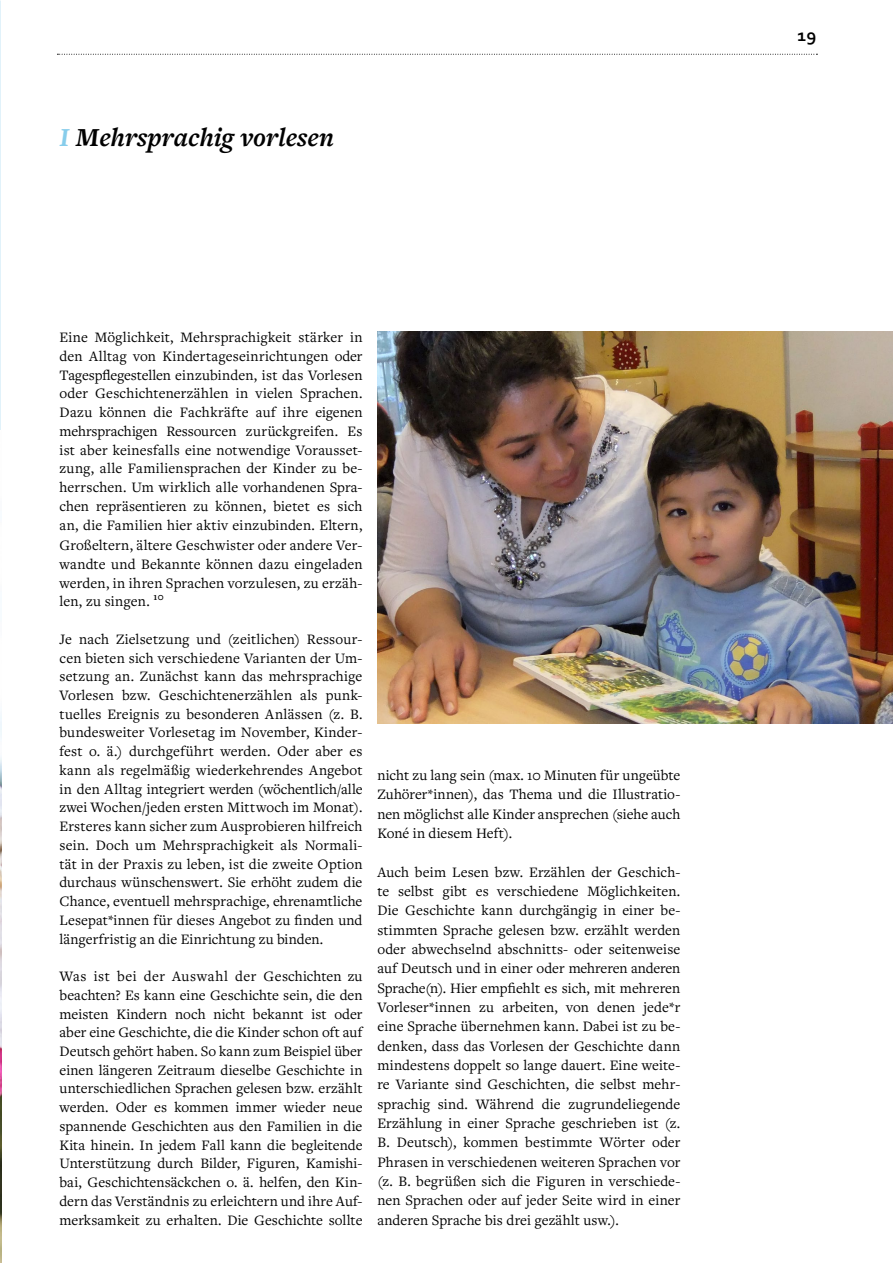
<style>
.page{position:relative;width:893px;height:1263px;background:#fff}
.page>*{position:absolute;margin:0;border:0;box-sizing:border-box;transform-origin:0 0}
.t1{font:italic 700 27px "Freight Text Pro";color:#000}
.t2{font:700 18px "Corbel";color:#000}
.t3{font:15px/18.8px "Freight Text Pro";letter-spacing:.005em;color:#000;text-align:justify}
.s1{color:#87cdeb}
</style>
<div class="page">
<svg style="left:57px;top:54px;width:760px;height:1px"></svg>
<img style="left:0;top:713px;width:1px;height:550px">
<img style="left:377px;top:332px;width:516px;height:391px">
<h1 class="t1" style="left:60px;top:120px;width:276px"><span class="s1">I</span> Mehrsprachig vorlesen</h1>
<p class="t3" style="left:60px;top:327px;width:304px">Eine Möglichkeit, Mehrsprachigkeit stärker in den Alltag von Kindertageseinrichtungen oder Tagespflegestellen einzubinden, ist das Vorlesen oder Geschichtenerzählen in vielen Sprachen.<br>Dazu können die Fachkräfte auf ihre eigenen mehrsprachigen Ressourcen zurückgreifen. Es ist aber keinesfalls eine notwendige Vorausset&shy;zung, alle Familiensprachen der Kinder zu be&shy;herrschen. Um wirklich alle vorhandenen Spra&shy;chen repräsentieren zu können, bietet es sich an, die Familien hier aktiv einzubinden. Eltern, Großeltern, ältere Geschwister oder andere Ver&shy;wandte und Bekannte können dazu eingeladen werden, in ihren Sprachen vorzulesen, zu erzäh&shy;len, zu singen. <sup>10</sup></p>
<p class="t3" style="left:60px;top:629px;width:304px">Je nach Zielsetzung und (zeitlichen) Ressour&shy;cen bieten sich verschiedene Varianten der Um&shy;setzung an. Zunächst kann das mehrsprachige Vorlesen bzw. Geschichtenerzählen als punk&shy;tuelles Ereignis zu besonderen Anlässen (z. B. bundesweiter Vorlesetag im November, Kinder&shy;fest o. ä.) durchgeführt werden. Oder aber es kann als regelmäßig wiederkehrendes Angebot in den Alltag integriert werden (wöchentlich/alle zwei Wochen/jeden ersten Mittwoch im Monat).<br>Ersteres kann sicher zum Ausprobieren hilfreich sein. Doch um Mehrsprachigkeit als Normali&shy;tät in der Praxis zu leben, ist die zweite Option durchaus wünschenswert. Sie erhöht zudem die Chance, eventuell mehrsprachige, ehrenamtliche Lesepat*innen für dieses Angebot zu finden und längerfristig an die Einrichtung zu binden.</p>
<p class="t3" style="left:60px;top:966px;width:304px">Was ist bei der Auswahl der Geschichten zu beachten? Es kann eine Geschichte sein, die den meisten Kindern noch nicht bekannt ist oder aber eine Geschichte, die die Kinder schon oft auf Deutsch gehört haben. So kann zum Beispiel über einen längeren Zeitraum dieselbe Geschichte in unterschiedlichen Sprachen gelesen bzw. erzählt werden. Oder es kommen immer wieder neue spannende Geschichten aus den Familien in die Kita hinein. In jedem Fall kann die begleitende Unterstützung durch Bilder, Figuren, Kamishi&shy;bai, Geschichtensäckchen o. ä. helfen, den Kin&shy;dern das Verständnis zu erleichtern und ihre Auf&shy;merksamkeit zu erhalten. Die Geschichte sollte</p>
<p class="t3" style="left:377px;top:765px;width:304px;line-height:19.4px">nicht zu lang sein (max. 10 Minuten für ungeübte Zuhörer*innen), das Thema und die Illustratio&shy;nen möglichst alle Kinder ansprechen (siehe auch Koné in diesem Heft).</p>
<p class="t3" style="left:377px;top:862px;width:304px;line-height:19.4px">Auch beim Lesen bzw. Erzählen der Geschich&shy;te selbst gibt es verschiedene Möglichkeiten.<br>Die Geschichte kann durchgängig in einer be&shy;stimmten Sprache gelesen bzw. erzählt werden oder abwechselnd abschnitts- oder seitenweise auf Deutsch und in einer oder mehreren anderen Sprache(n). Hier empfiehlt es sich, mit mehreren Vorleser*innen zu arbeiten, von denen jede*r eine Sprache übernehmen kann. Dabei ist zu be&shy;denken, dass das Vorlesen der Geschichte dann mindestens doppelt so lange dauert. Eine weite&shy;re Variante sind Geschichten, die selbst mehr&shy;sprachig sind. Während die zugrundeliegende Erzählung in einer Sprache geschrieben ist (z.<br>B. Deutsch), kommen bestimmte Wörter oder Phrasen in verschiedenen weiteren Sprachen vor (z. B. begrüßen sich die Figuren in verschiede&shy;nen Sprachen oder auf jeder Seite wird in einer anderen Sprache bis drei gezählt usw.).</p>
<p class="t2" style="left:798px;top:24px;width:20px">19</p>
</div>
